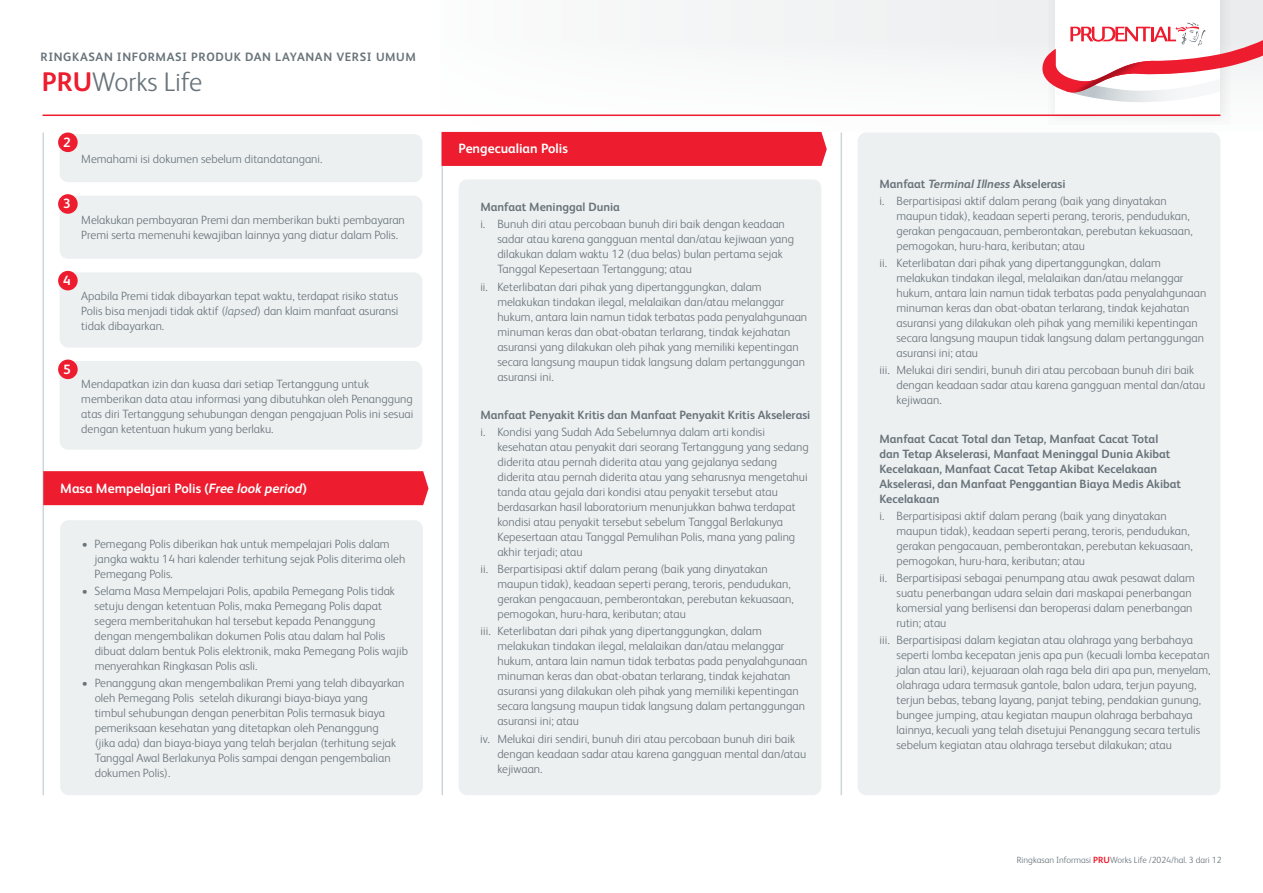
<style>
.page{position:relative;width:1263px;height:893px;background:#fff}
.page>*{position:absolute;margin:0;border:0;box-sizing:border-box;transform-origin:0 0}
.t1{font:300 27px "FS Albert Pro";color:#68737a}
.t2{font:700 13.5px "FS Albert Pro";color:#fff}
.t3{font:700 12.15px "FS Albert Pro";letter-spacing:.05em;color:#68737a}
.t4{font:300 12px/15px "FS Albert Pro";color:#68737a}
.t5{font:700 12px/15px "FS Albert Pro";color:#68737a}
.t6{font:300 9px "FS Albert Pro";color:#68737a}
.s1{font-size:12px}
.s2{font-weight:700;color:#ed1c2e}
.s3{font-style:italic}
.s4{font-weight:700}
.s5{font-weight:700;font-style:italic}
</style>
<div class="page">
<hr style="left:43px;top:133px;width:1px;height:662px;background:#cfd6da">
<div style="left:441px;top:0;width:822px;height:132px;background:#f9f9f9"></div>
<svg style="left:1048px;top:0;width:183px;height:117px"></svg>
<div style="left:1056px;top:0;width:164px;height:114px;background:#fff"></div>
<svg style="left:1042px;top:22px;width:221px;height:80px"></svg>
<hr style="left:43px;top:115px;width:1177px;height:1px;background:#ed1c2e">
<hr style="left:441px;top:133px;width:2px;height:662px;background:#cfd6da">
<hr style="left:840px;top:133px;width:2px;height:662px;background:#cfd6da">
<div style="left:60px;top:134px;width:362px;height:48px;background:#edf0f1;border-radius:9px"></div>
<div style="left:58px;top:133px;width:20px;height:19px;background:#ed1c2e;border-radius:50%"></div>
<div style="left:60px;top:196px;width:362px;height:63px;background:#edf0f1;border-radius:9px"></div>
<div style="left:58px;top:194px;width:20px;height:20px;background:#ed1c2e;border-radius:50%"></div>
<div style="left:60px;top:272px;width:362px;height:76px;background:#edf0f1;border-radius:9px"></div>
<div style="left:58px;top:271px;width:20px;height:19px;background:#ed1c2e;border-radius:50%"></div>
<div style="left:60px;top:361px;width:362px;height:89px;background:#edf0f1;border-radius:9px"></div>
<div style="left:58px;top:360px;width:20px;height:19px;background:#ed1c2e;border-radius:50%"></div>
<div style="left:43px;top:471px;width:385px;height:34px;background:#ed1c2e"></div>
<div style="left:60px;top:520px;width:363px;height:275px;background:#edf0f1;border-radius:9px"></div>
<div style="left:441px;top:132px;width:386px;height:34px;background:#ed1c2e"></div>
<div style="left:459px;top:179px;width:362px;height:616px;background:#edf0f1;border-radius:9px"></div>
<div style="left:858px;top:133px;width:362px;height:662px;background:#edf0f1;border-radius:9px"></div>
<p class="t3" style="left:41px;top:48px;width:377px">RINGKASAN INFORMASI PRODUK DAN LAYANAN VERSI <span class="s1">UMUM</span></p>
<h1 class="t1" style="left:42px;top:63px;width:162px"><span class="s2">PRU</span>Works Life</h1>
<p class="t2" style="left:63px;top:133px;width:9px">2</p>
<p class="t4" style="left:81px;top:150px;width:243px">Memahami isi dokumen sebelum ditandatangani.</p>
<p class="t2" style="left:63px;top:194px;width:9px">3</p>
<p class="t4" style="left:81px;top:212px;width:325px">Melakukan pembayaran Premi dan memberikan bukti pembayaran<br>Premi serta memenuhi kewajiban lainnya yang diatur dalam Polis.</p>
<p class="t2" style="left:63px;top:271px;width:9px">4</p>
<p class="t4" style="left:81px;top:287px;width:319px;text-align:justify">Apabila Premi tidak dibayarkan tepat waktu, terdapat risiko status Polis bisa menjadi tidak aktif (<span class="s3">lapsed</span>) dan klaim manfaat asuransi tidak dibayarkan.</p>
<p class="t2" style="left:63px;top:360px;width:9px">5</p>
<p class="t4" style="left:81px;top:375px;width:334px">Mendapatkan izin dan kuasa dari setiap Tertanggung untuk memberikan data atau informasi yang dibutuhkan oleh Penanggung atas diri Tertanggung sehubungan dengan pengajuan Polis ini sesuai dengan ketentuan hukum yang berlaku.</p>
<p class="t2" style="left:60px;top:478px;width:248px">Masa Mempelajari Polis (<span class="s3">Free look period</span>)</p>
<p class="t4" style="left:95px;top:535px;width:312px;text-indent:-13px">• Pemegang Polis diberikan hak untuk mempelajari Polis dalam jangka waktu 14 hari kalender terhitung sejak Polis diterima oleh<br>Pemegang Polis.</p>
<p class="t4" style="left:95px;top:582px;width:315px;text-indent:-13px">• Selama Masa Mempelajari Polis, apabila Pemegang Polis tidak setuju dengan ketentuan Polis, maka Pemegang Polis dapat segera memberitahukan hal tersebut kepada Penanggung dengan mengembalikan dokumen Polis atau dalam hal Polis dibuat dalam bentuk Polis elektronik, maka Pemegang Polis wajib menyerahkan Ringkasan Polis asli.</p>
<p class="t4" style="left:95px;top:675px;width:311px;text-indent:-13px">• Penanggung akan mengembalikan Premi yang telah dibayarkan oleh Pemegang Polis setelah dikurangi biaya-biaya yang<br>timbul sehubungan dengan penerbitan Polis termasuk biaya pemeriksaan kesehatan yang ditetapkan oleh Penanggung<br>(jika ada) dan biaya-biaya yang telah berjalan (terhitung sejak Tanggal Awal Berlakunya Polis sampai dengan pengembalian dokumen Polis).</p>
<p class="t2" style="left:459px;top:139px;width:111px">Pengecualian Polis</p>
<p class="t5" style="left:480px;top:199px;width:141px">Manfaat Meninggal Dunia</p>
<p class="t4" style="left:497px;top:216px;width:298px;text-indent:-17px">i. Bunuh diri atau percobaan bunuh diri baik dengan keadaan sadar atau karena gangguan mental dan/atau kejiwaan yang dilakukan dalam waktu 12 (dua belas) bulan pertama sejak Tanggal Kepesertaan Tertanggung; atau</p>
<p class="t4" style="left:497px;top:278px;width:311px;text-indent:-17px">ii. Keterlibatan dari pihak yang dipertanggungkan, dalam melakukan tindakan ilegal, melalaikan dan/atau melanggar hukum, antara lain namun tidak terbatas pada penyalahgunaan minuman keras dan obat-obatan terlarang, tindak kejahatan asuransi yang dilakukan oleh pihak yang memiliki kepentingan secara langsung maupun tidak langsung dalam pertanggungan asuransi ini.</p>
<p class="t5" style="left:480px;top:407px;width:332px">Manfaat Penyakit Kritis dan Manfaat Penyakit Kritis Akselerasi</p>
<p class="t4" style="left:497px;top:424px;width:313px;text-indent:-17px">i. Kondisi yang Sudah Ada Sebelumnya dalam arti kondisi kesehatan atau penyakit dari seorang Tertanggung yang sedang diderita atau pernah diderita atau yang gejalanya sedang diderita atau pernah diderita atau yang seharusnya mengetahui tanda atau gejala dari kondisi atau penyakit tersebut atau berdasarkan hasil laboratorium menunjukkan bahwa terdapat kondisi atau penyakit tersebut sebelum Tanggal Berlakunya Kepesertaan atau Tanggal Pemulihan Polis, mana yang paling akhir terjadi; atau</p>
<p class="t4" style="left:497px;top:561px;width:298px;text-indent:-17px">ii. Berpartisipasi aktif dalam perang (baik yang dinyatakan maupun tidak), keadaan seperti perang, teroris, pendudukan, gerakan pengacauan, pemberontakan, perebutan kekuasaan, pemogokan, huru-hara, keributan; atau</p>
<p class="t4" style="left:497px;top:623px;width:311px;text-indent:-17px">iii. Keterlibatan dari pihak yang dipertanggungkan, dalam melakukan tindakan ilegal, melalaikan dan/atau melanggar hukum, antara lain namun tidak terbatas pada penyalahgunaan minuman keras dan obat-obatan terlarang, tindak kejahatan asuransi yang dilakukan oleh pihak yang memiliki kepentingan secara langsung maupun tidak langsung dalam pertanggungan asuransi ini; atau</p>
<p class="t4" style="left:497px;top:730px;width:310px;text-indent:-17px">iv. Melukai diri sendiri, bunuh diri atau percobaan bunuh diri baik dengan keadaan sadar atau karena gangguan mental dan/atau kejiwaan.</p>
<p class="t4" style="left:879px;top:174px;width:289px;line-height:17.1px"><span class="s4">Manfaat</span> <span class="s5">Terminal Illness</span> <span class="s4">Akselerasi<br></span>i. Berpartisipasi aktif dalam perang (baik yang dinyatakan</p>
<p class="t4" style="left:896px;top:208px;width:298px">maupun tidak), keadaan seperti perang, teroris, pendudukan, gerakan pengacauan, pemberontakan, perebutan kekuasaan, pemogokan, huru-hara, keributan; atau</p>
<p class="t4" style="left:896px;top:255px;width:311px;text-indent:-17px">ii. Keterlibatan dari pihak yang dipertanggungkan, dalam melakukan tindakan ilegal, melalaikan dan/atau melanggar hukum, antara lain namun tidak terbatas pada penyalahgunaan minuman keras dan obat-obatan terlarang, tindak kejahatan asuransi yang dilakukan oleh pihak yang memiliki kepentingan secara langsung maupun tidak langsung dalam pertanggungan asuransi ini; atau</p>
<p class="t4" style="left:896px;top:362px;width:310px;text-indent:-17px">iii. Melukai diri sendiri, bunuh diri atau percobaan bunuh diri baik dengan keadaan sadar atau karena gangguan mental dan/atau kejiwaan.</p>
<p class="t5" style="left:879px;top:430px;width:303px">Manfaat Cacat Total dan Tetap, Manfaat Cacat Total dan Tetap Akselerasi, Manfaat Meninggal Dunia Akibat Kecelakaan, Manfaat Cacat Tetap Akibat Kecelakaan Akselerasi, dan Manfaat Penggantian Biaya Medis Akibat Kecelakaan</p>
<p class="t4" style="left:896px;top:507px;width:298px;text-indent:-17px">i. Berpartisipasi aktif dalam perang (baik yang dinyatakan maupun tidak), keadaan seperti perang, teroris, pendudukan, gerakan pengacauan, pemberontakan, perebutan kekuasaan, pemogokan, huru-hara, keributan; atau</p>
<p class="t4" style="left:896px;top:570px;width:300px;text-indent:-17px">ii. Berpartisipasi sebagai penumpang atau awak pesawat dalam suatu penerbangan udara selain dari maskapai penerbangan komersial yang berlisensi dan beroperasi dalam penerbangan rutin; atau</p>
<p class="t4" style="left:896px;top:632px;width:316px;text-indent:-17px">iii. Berpartisipasi dalam kegiatan atau olahraga yang berbahaya seperti lomba kecepatan jenis apa pun (kecuali lomba kecepatan jalan atau lari), kejuaraan olah raga bela diri apa pun, menyelam, olahraga udara termasuk gantole, balon udara, terjun payung, terjun bebas, tebang layang, panjat tebing, pendakian gunung, bungee jumping, atau kegiatan maupun olahraga berbahaya lainnya, kecuali yang telah disetujui Penanggung secara tertulis sebelum kegiatan atau olahraga tersebut dilakukan; atau</p>
<p class="t6" style="left:1017px;top:853px;width:206px">Ringkasan Informasi <span class="s2">PRU</span>Works Life /2024/hal. 3 dari 12</p>
</div>
